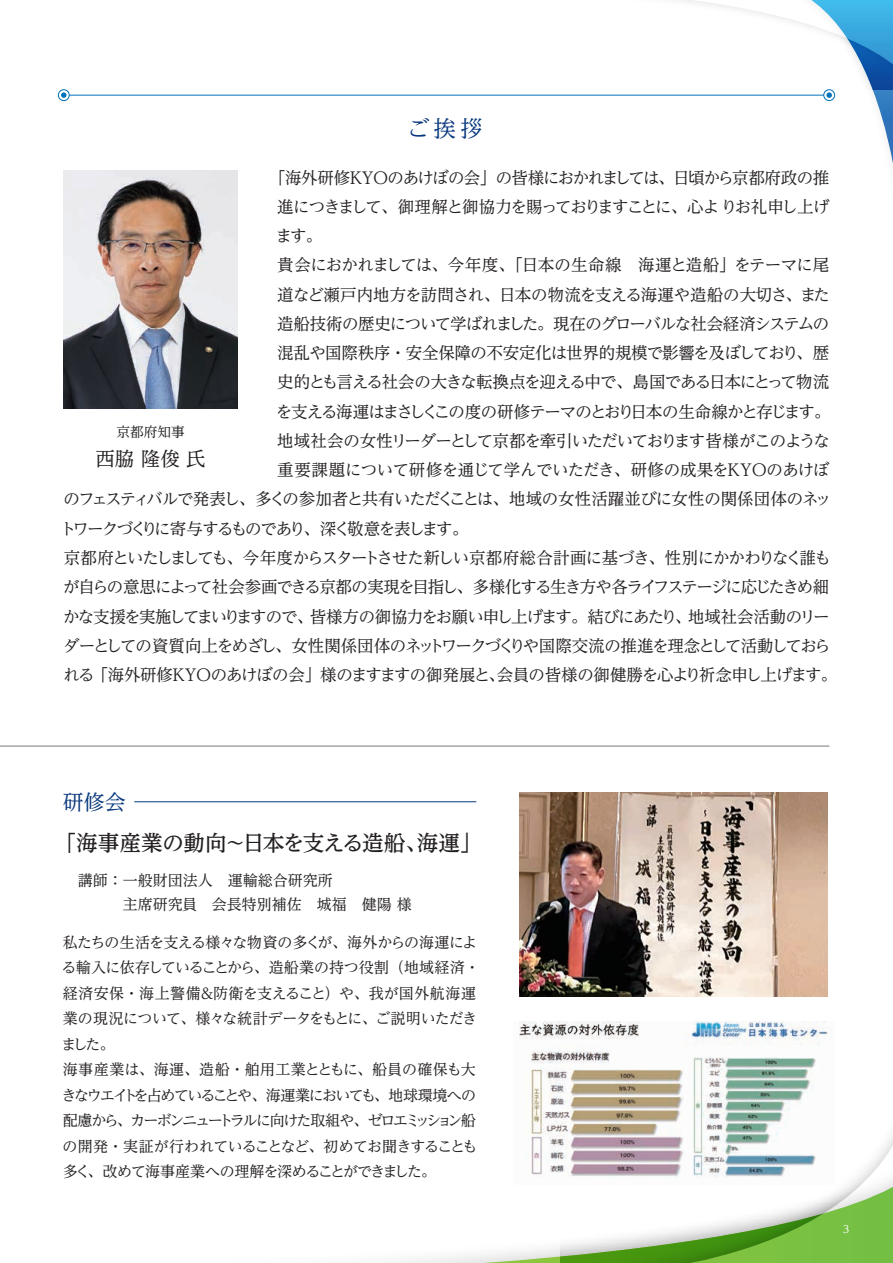
<style>
.page{position:relative;width:893px;height:1263px;background:#fff}
.page>*{position:absolute;margin:0;border:0;box-sizing:border-box;transform-origin:0 0}
.t1{font:22.5px "UD Reimin Pro";color:#07377c}
.t2{font:500 21.6px "UD Reimin Pro";letter-spacing:-.015em;color:#231f20}
.t3{font:21px "UD Reimin Pro";color:#07377c}
.t4{font:19.5px "UD Reimin Pro";color:#231f20}
.t5{font:16.5px "UD Reimin Pro";letter-spacing:-.07em;color:#231f20}
.t6{font:16.5px "UD Reimin Pro";letter-spacing:-.02em;color:#231f20}
.t7{font:16.5px "UD Reimin Pro";letter-spacing:-.095em;color:#231f20}
.t8{font:16.5px "UD Reimin Pro";letter-spacing:-.05em;color:#231f20}
.t9{font:16.5px "UD Reimin Pro";letter-spacing:-.03em;color:#231f20}
.t10{font:16.5px "UD Reimin Pro";letter-spacing:-.045em;color:#231f20}
.t11{font:16.5px "UD Reimin Pro";letter-spacing:-.115em;color:#231f20}
.t12{font:15px/25.5px "UD Reimin Pro";letter-spacing:-.045em;color:#231f20}
.t13{font:15px/24px "UD Reimin Pro";color:#231f20}
.t14{font:13.65px "UD Reimin Pro";color:#231f20}
.t15{font:10.5px "UD Reimin Pro";color:#fff}
</style>
<div class="page">
<svg style="left:389px;top:1248px;width:171px;height:15px"></svg>
<img style="left:560px;top:1243px;width:19px;height:20px">
<svg style="left:579px;top:1134px;width:314px;height:129px"></svg>
<hr style="left:64px;top:95px;width:765px;height:1px;background:#0072bc">
<svg style="left:58px;top:90px;width:11px;height:11px"></svg>
<div style="left:58px;top:89px;width:12px;height:12px;border:1px solid #0072bc;border-radius:50%"></div>
<svg style="left:61px;top:92px;width:5px;height:6px"></svg>
<svg style="left:482px;top:0;width:411px;height:164px"></svg>
<img style="left:63px;top:171px;width:175px;height:238px">
<hr style="left:135px;top:801px;width:341px;height:1px;background:#07377c">
<img style="left:519px;top:1021px;width:316px;height:163px">
<img style="left:519px;top:793px;width:309px;height:204px">
<hr style="left:0;top:746px;width:829px;height:1px;background:#231f20">
<h1 class="t1" style="left:407px;top:110px;width:77px">ご挨拶</h1>
<p class="t5" style="left:269px;top:164px;width:562px">「海外研修ＫＹＯのあけぼの会」の皆様におかれましては、日頃から京都府政の推</p>
<p class="t5" style="left:277px;top:193px;width:554px">進につきまして、御理解と御協力を賜っておりますことに、心よ りお礼申し上げ</p>
<p class="t5" style="left:276px;top:222px;width:48px">ます。</p>
<p class="t9" style="left:277px;top:252px;width:553px">貴会におかれましては、今年度、「日本の生命線　海運と造船」をテーマに尾</p>
<p class="t6" style="left:277px;top:281px;width:554px">道など瀬戸内地方を訪問され、日本の物流を支える海運や造船の大切さ、また</p>
<p class="t5" style="left:277px;top:310px;width:554px">造船技術の歴史について学ばれました。現在のグローバルな社会経済システムの</p>
<p class="t6" style="left:277px;top:339px;width:553px">混乱や国際秩序・安全保障の不安定化は世界的規模で影響を及ぼしており、歴</p>
<p class="t5" style="left:277px;top:369px;width:553px">史的とも言える社会の大きな転換点を迎える中で、島国である日本にとって物流</p>
<p class="t5" style="left:276px;top:398px;width:556px">を支える海運はまさしくこの度の研修テーマのとおり日本の生命線かと存じます。</p>
<p class="t5" style="left:277px;top:427px;width:554px">地域社会の女性リーダーとして京都を牽引いただいております皆様がこのような</p>
<p class="t10" style="left:277px;top:456px;width:553px">重要課題について研修を通じて学んでいただき、研修の成果をＫＹＯのあけぼ</p>
<p class="t8" style="left:63px;top:486px;width:769px">のフェスティバルで発表し、多くの参加者と共有いただくことは、地域の女性活躍並びに女性の関係団体のネッ</p>
<p class="t11" style="left:60px;top:515px;width:410px">トワークづくりに寄与するものであり、深く敬意を表します。</p>
<p class="t5" style="left:64px;top:544px;width:769px">京都府といたしましても、今年度からスタートさせた新しい京都府総合計画に基づき、性別にかかわりなく誰も</p>
<p class="t7" style="left:63px;top:573px;width:767px">が自らの意思によって社会参画できる京都の実現を目指し、多様化する生き方や各ライフステージに応じたきめ細</p>
<p class="t5" style="left:63px;top:603px;width:768px">かな支援を実施してまいりますので、皆様方の御協力をお願い申し上げます。結びにあたり、地域社会活動のリー</p>
<p class="t5" style="left:63px;top:632px;width:769px">ダーとしての資質向上をめざし、女性関係団体のネットワークづくりや国際交流の推進を理念として活動しておら</p>
<p class="t5" style="left:63px;top:661px;width:775px">れる「海外研修ＫＹＯのあけぼの会」様のますますの御発展と、会員の皆様の御健勝を心より祈念申し上げます。</p>
<p class="t14" style="left:116px;top:421px;width:70px">京都府知事</p>
<p class="t4" style="left:95px;top:443px;width:112px">西脇 隆俊 氏</p>
<p class="t3" style="left:63px;top:785px;width:64px">研修会</p>
<h2 class="t2" style="left:55px;top:825px;width:428px">「海事産業の動向～日本を支える造船、海運」</h2>
<p class="t13" style="left:63px;top:867px;width:350px">　講師：一般財団法人　運輸総合研究所<br>　　　　主席研究員　会長特別補佐　城福　健陽 様</p>
<p class="t12" style="left:61px;top:929px;width:420px">私たちの生活を支える様々な物資の多くが、海外からの海運による輸入に依存していることから、造船業の持つ役割（地域経済・経済安保・海上警備＆防衛を支えること）や、我が国外航海運業の現況について、様々な統計データをもとに、ご説明いただきました。<br>海事産業は、海運、造船・舶用工業とともに、船員の確保も大きなウエイトを占めていることや、海運業においても、地球環境への配慮から、カーボンニュートラルに向けた取組や、ゼロエミッション船の開発・実証が行われていることなど、初めてお聞きすることも多く、改めて海事産業への理解を深めることができました。</p>
<p class="t15" style="left:843px;top:1221px;width:8px">3</p>
</div>
